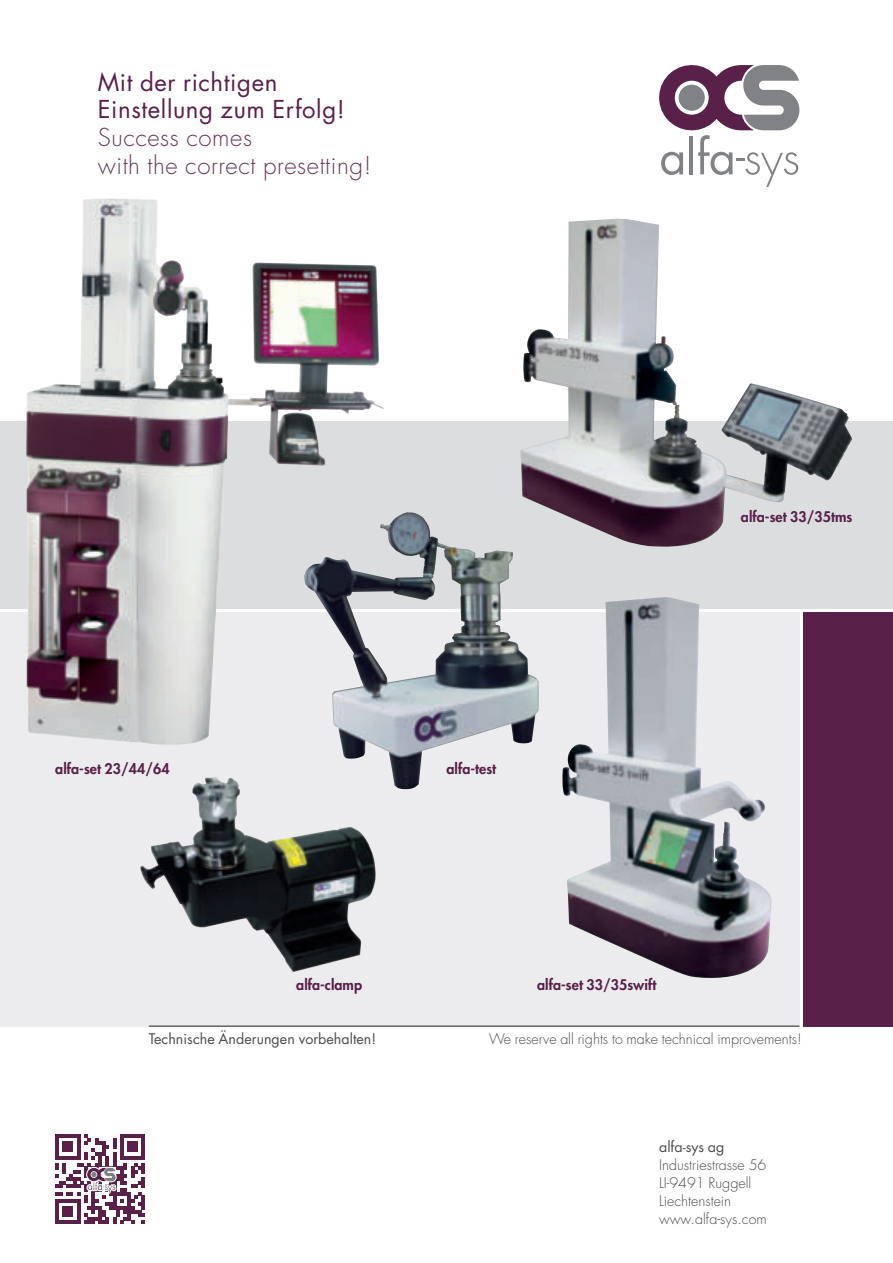
<style>
.page{position:relative;width:893px;height:1263px;background:#fff}
.page>*{position:absolute;margin:0;border:0;box-sizing:border-box;transform-origin:0 0}
.t1{font:300 24px/27.8px "Futura LT";letter-spacing:.025em;color:#6a3a59}
.t2{font:24px/27.8px "Futura LT";letter-spacing:.025em;color:#592049}
.t3{font:300 14.25px/18px "Futura LT";color:#4b4c4d}
.t4{font:800 14.25px "Futura LT";letter-spacing:.005em;color:#592049}
.t5{font:14.25px "Futura LT";letter-spacing:.005em;color:#4b4c4d}
</style>
<div class="page">
<div style="left:0;top:612px;width:799px;height:414px;background:#ececee"></div>
<div style="left:0;top:421px;width:893px;height:187px;background:#dcdddf"></div>
<div style="left:804px;top:612px;width:89px;height:414px;background:#592049"></div>
<svg style="left:659px;top:65px;width:140px;height:122px"></svg>
<hr style="left:149px;top:1026px;width:650px;height:1px;background:#231f20">
<svg style="left:55px;top:1134px;width:90px;height:90px"></svg>
<img style="left:561px;top:597px;width:210px;height:381px">
<img style="left:520px;top:220px;width:332px;height:327px">
<img style="left:140px;top:777px;width:268px;height:195px">
<img style="left:304px;top:518px;width:235px;height:271px">
<img style="left:0;top:198px;width:428px;height:565px">
<h1 class="t2" style="left:98px;top:68px;width:249px">Mit der richtigen<br>Einstellung zum Erfolg!</h1>
<h1 class="t1" style="left:98px;top:124px;width:275px">Success comes<br>with the correct presetting!</h1>
<p class="t4" style="left:55px;top:759px;width:116px">alfa-set 23/44/64</p>
<p class="t4" style="left:741px;top:507px;width:113px">alfa-set 33/35tms</p>
<p class="t4" style="left:296px;top:975px;width:67px">alfa-clamp</p>
<p class="t4" style="left:446px;top:759px;width:51px">alfa-test</p>
<p class="t4" style="left:537px;top:975px;width:121px">alfa-set 33/35swift</p>
<p class="t5" style="left:149px;top:1030px;width:229px">Technische Änderungen vorbehalten!</p>
<p class="t3" style="left:489px;top:1030px;width:314px">We reserve all rights to make technical improvements!</p>
<p class="t5" style="left:659px;top:1138px;width:67px">alfa-sys ag</p>
<p class="t3" style="left:659px;top:1156px;width:109px">Industriestrasse 56<br>LI-9491 Ruggell<br>Liechtenstein www.alfa-sys.com</p>
</div>
